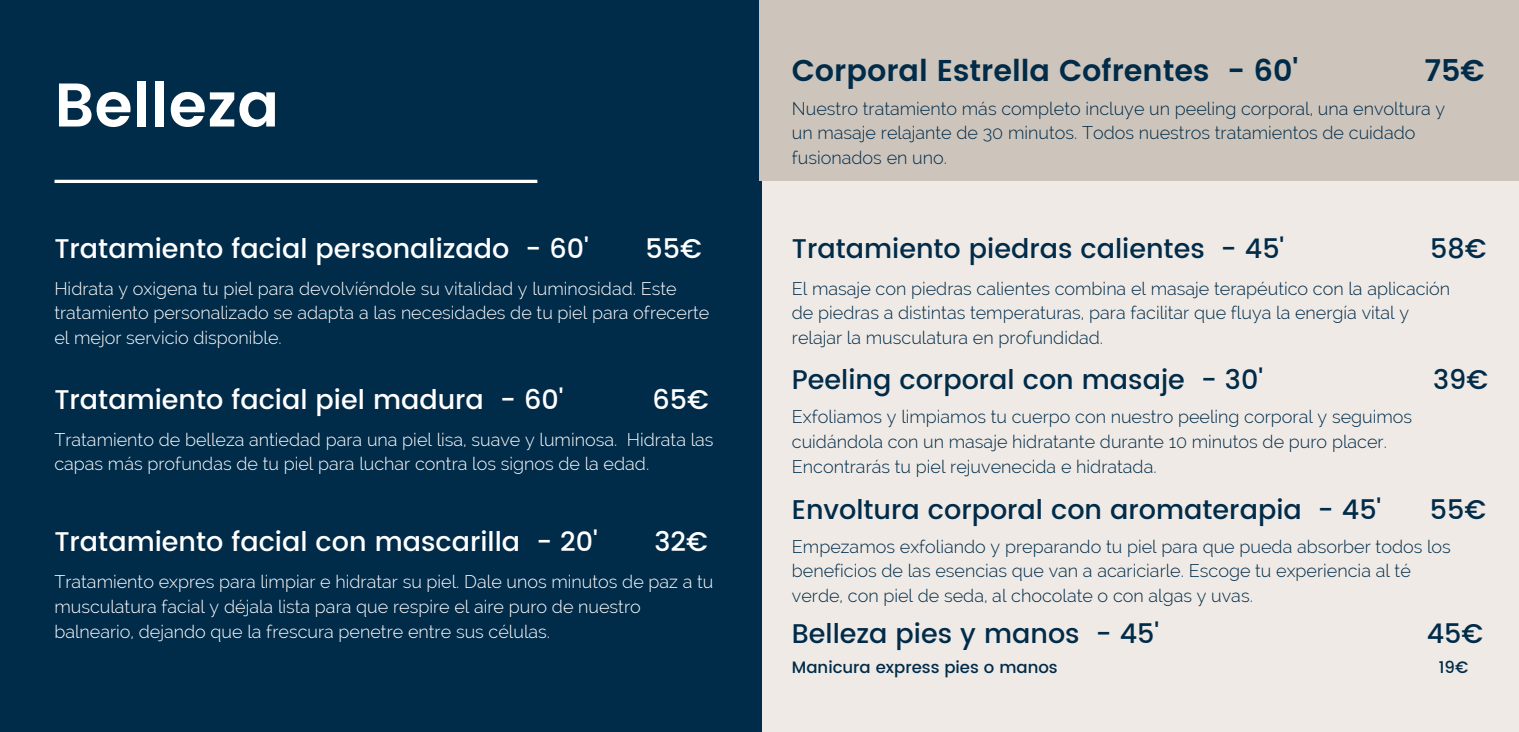
<style>
.page{position:relative;width:1519px;height:732px;background:#fff}
.page>*{position:absolute;margin:0;border:0;box-sizing:border-box;transform-origin:0 0}
.t1{font:600 61.5px "Poppins";color:#fff}
.t2{font:600 30px "Poppins";color:#002b49}
.t3{font:500 27px "Poppins";color:#002b49}
.t4{font:500 27px "Poppins";color:#fff}
.t5{font:300 18px/24.8px "Raleway";color:#002b49}
.t6{font:300 18px/24.8px "Raleway";color:#fff}
.t7{font:500 16.5px "Poppins";color:#002b49}
</style>
<div class="page">
<div style="left:0;top:0;width:1519px;height:731px;background:#efeae5"></div>
<div style="left:0;top:0;width:761px;height:731px;background:#002b49"></div>
<svg style="left:55px;top:180px;width:482px;height:3px"></svg>
<div style="left:760px;top:0;width:759px;height:180px;background:#cdc5bc"></div>
<h1 class="t1" style="left:54px;top:69px;width:227px">Belleza</h1>
<h3 class="t4" style="left:54px;top:232px;width:536px">Tratamiento facial personalizado - 60'</h3>
<h3 class="t4" style="left:645px;top:232px;width:58px">55€</h3>
<p class="t6" style="left:54px;top:276px;width:656px">Hidrata y oxigena tu piel para devolvíéndole su vitalidad y luminosidad. Este tratamiento personalizado se adapta a las necesidades de tu piel para ofrecerte el mejor servicio disponible.</p>
<h3 class="t4" style="left:54px;top:383px;width:510px">Tratamiento facial piel madura - 60'</h3>
<h3 class="t4" style="left:652px;top:383px;width:58px">65€</h3>
<p class="t6" style="left:54px;top:426px;width:661px">Tratamiento de belleza antiedad para una piel lisa, suave y luminosa. Hidrata las capas más profundas de tu piel para luchar contra los signos de la edad.</p>
<h3 class="t4" style="left:54px;top:525px;width:545px">Tratamiento facial con mascarilla - 20'</h3>
<h3 class="t4" style="left:654px;top:525px;width:55px">32€</h3>
<p class="t6" style="left:54px;top:569px;width:660px">Tratamiento expres para limpiar e hidratar su piel. Dale unos minutos de paz a tu musculatura facial y déjala lista para que respire el aire puro de nuestro balneario, dejando que la frescura penetre entre sus células.</p>
<h2 class="t2" style="left:792px;top:53px;width:508px">Corporal Estrella Cofrentes - 60'</h2>
<h2 class="t2" style="left:1424px;top:53px;width:62px">75€</h2>
<p class="t5" style="left:792px;top:96px;width:655px">Nuestro tratamiento más completo incluye un peeling corporal, una envoltura y un masaje relajante de 30 minutos. Todos nuestros tratamientos de cuidado fusionados en uno.</p>
<h3 class="t3" style="left:792px;top:232px;width:494px">Tratamiento piedras calientes - 45'</h3>
<h3 class="t3" style="left:1430px;top:232px;width:58px">58€</h3>
<p class="t5" style="left:792px;top:276px;width:660px">El masaje con piedras calientes combina el masaje terapéutico con la aplicación de piedras a distintas temperaturas, para facilitar que fluya la energía vital y relajar la musculatura en profundidad.</p>
<h3 class="t3" style="left:792px;top:363px;width:473px">Peeling corporal con masaje - 30'</h3>
<h3 class="t3" style="left:1433px;top:363px;width:56px">39€</h3>
<p class="t5" style="left:792px;top:404px;width:622px">Exfoliamos y limpiamos tu cuerpo con nuestro peeling corporal y seguimos cuidándola con un masaje hidratante durante 10 minutos de puro placer.<br>Encontrarás tu piel rejuvenecida e hidratada.</p>
<h3 class="t3" style="left:792px;top:494px;width:591px">Envoltura corporal con aromaterapia - 45'</h3>
<h3 class="t3" style="left:1430px;top:494px;width:58px">55€</h3>
<p class="t5" style="left:792px;top:533px;width:660px">Empezamos exfoliando y preparando tu piel para que pueda absorber todos los beneficios de las esencias que van a acariciarle. Escoge tu experiencia al té verde, con piel de seda, al chocolate o con algas y uvas.</p>
<h3 class="t3" style="left:792px;top:617px;width:369px">Belleza pies y manos - 45'</h3>
<h3 class="t3" style="left:1426px;top:617px;width:58px">45€</h3>
<p class="t7" style="left:792px;top:657px;width:267px">Manicura express pies o manos</p>
<p class="t7" style="left:1439px;top:657px;width:31px">19€</p>
</div>
